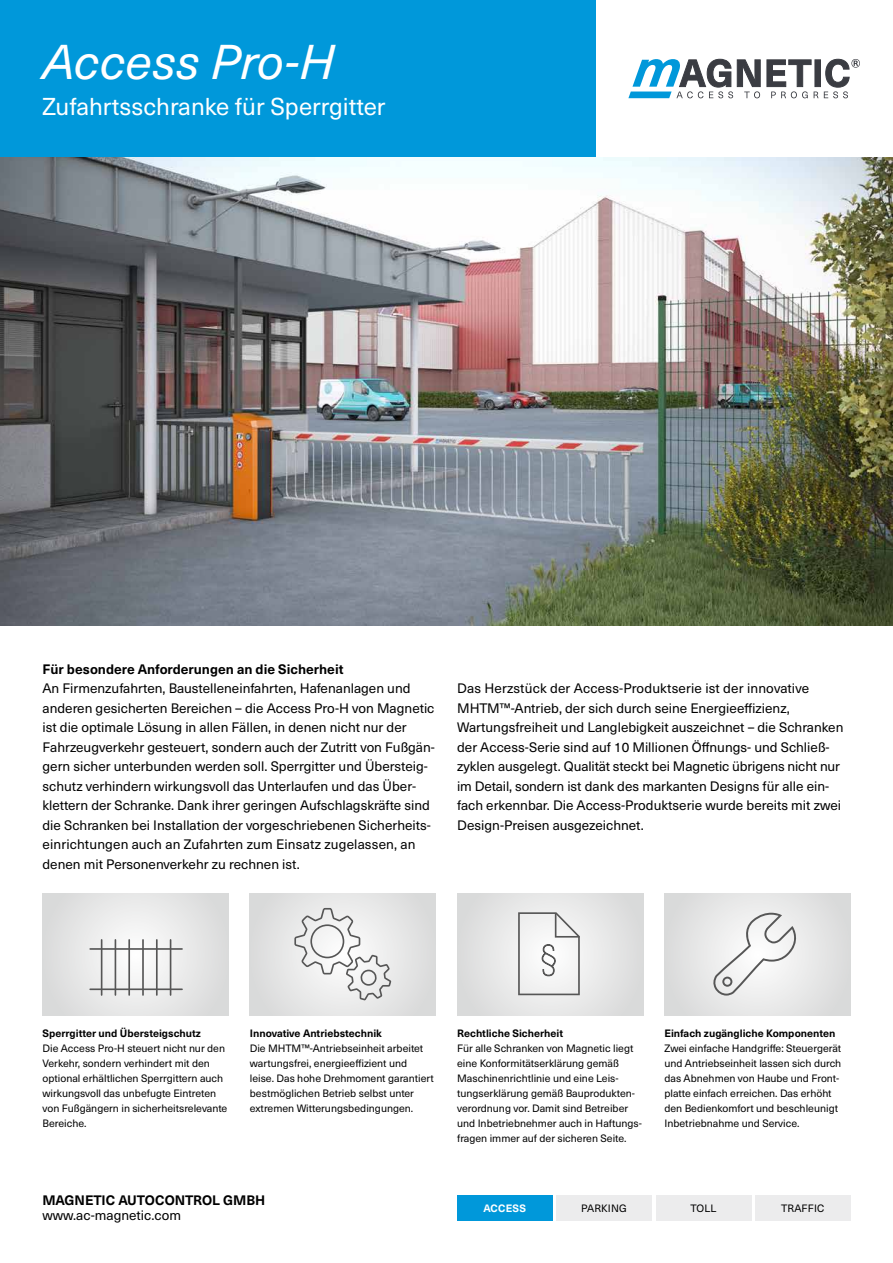
<style>
.page{position:relative;width:893px;height:1263px;background:#fff}
.page>*{position:absolute;margin:0;border:0;box-sizing:border-box;transform-origin:0 0}
.t1{font:italic 48px "Neue Haas Unica Pro";color:#fff}
.t2{font:24px "Neue Haas Unica Pro";color:#fff}
.t3{font:13.5px/19.5px "Neue Haas Unica Pro";color:#000}
.t4{font:700 13.5px "Neue Haas Unica Pro";color:#000}
.t5{font:10.5px/15px "Neue Haas Unica Pro";color:#000}
.t6{font:700 10.5px "Neue Haas Unica Pro";color:#000}
.t7{font:10.5px "Neue Haas Unica Pro";letter-spacing:.02em;color:#000}
.t8{font:700 10.5px "Neue Haas Unica Pro";letter-spacing:.02em;color:#fff}
</style>
<div class="page">
<div style="left:457px;top:1195px;width:95px;height:25px;background:#0098da"></div>
<div style="left:556px;top:1195px;width:96px;height:25px;background:#ececed"></div>
<div style="left:656px;top:1195px;width:95px;height:25px;background:#ececed"></div>
<div style="left:755px;top:1195px;width:95px;height:25px;background:#ececed"></div>
<div style="left:815px;top:60px;width:5px;height:27px;background:#3a3c42"></div>
<svg style="left:628px;top:59px;width:132px;height:39px"></svg>
<svg style="left:767px;top:60px;width:51px;height:38px"></svg>
<svg style="left:824px;top:59px;width:36px;height:39px"></svg>
<div style="left:0;top:0;width:595px;height:157px;background:#0098da"></div>
<div style="left:250px;top:893px;width:186px;height:122px;background:#e1e2e2"></div>
<svg style="left:294px;top:908px;width:97px;height:92px"></svg>
<img style="left:0;top:157px;width:893px;height:468px">
<svg style="left:43px;top:893px;width:186px;height:122px"></svg>
<hr style="left:101px;top:940px;width:1px;height:55px;background:#565656">
<hr style="left:115px;top:940px;width:1px;height:55px;background:#565656">
<hr style="left:128px;top:940px;width:2px;height:55px;background:#565656">
<hr style="left:142px;top:940px;width:2px;height:55px;background:#565656">
<hr style="left:156px;top:940px;width:2px;height:55px;background:#565656">
<hr style="left:170px;top:940px;width:1px;height:55px;background:#565656">
<hr style="left:90px;top:948px;width:92px;height:2px;background:#565656">
<hr style="left:90px;top:988px;width:92px;height:2px;background:#565656">
<div style="left:457px;top:893px;width:186px;height:122px;background:#e4e4e4"></div>
<svg style="left:518px;top:912px;width:63px;height:83px"></svg>
<div style="left:664px;top:893px;width:186px;height:122px;background:#e2e2e2"></div>
<svg style="left:709px;top:907px;width:96px;height:91px"></svg>
<h1 class="t1" style="left:43px;top:34px;width:294px">Access Pro-H</h1>
<h2 class="t2" style="left:43px;top:92px;width:345px">Zufahrtsschranke für Sperrgitter</h2>
<p class="t4" style="left:43px;top:661px;width:303px">Für besondere Anforderungen an die Sicherheit</p>
<p class="t3" style="left:43px;top:679px;width:394px">An Firmenzufahrten, Baustelleneinfahrten, Hafenanlagen und anderen gesicherten Bereichen – die Access Pro-H von Magnetic ist die optimale Lösung in allen Fällen, in denen nicht nur der Fahrzeugverkehr gesteuert, sondern auch der Zutritt von Fußgän&shy;gern sicher unterbunden werden soll. Sperrgitter und Übersteig&shy;schutz verhindern wirkungsvoll das Unterlaufen und das Über&shy;klettern der Schranke. Dank ihrer geringen Aufschlagskräfte sind die Schranken bei Installation der vorgeschriebenen Sicherheits&shy;einrichtungen auch an Zufahrten zum Einsatz zugelassen, an denen mit Personenverkehr zu rechnen ist.</p>
<p class="t3" style="left:457px;top:679px;width:388px">Das Herzstück der Access-Produktserie ist der innovative MHTM™-Antrieb, der sich durch seine Energieeffizienz, Wartungsfreiheit und Langlebigkeit auszeichnet – die Schranken der Access-Serie sind auf 10 Millionen Öffnungs- und Schließ&shy;zyklen ausgelegt. Qualität steckt bei Magnetic übrigens nicht nur im Detail, sondern ist dank des markanten Designs für alle ein&shy;fach erkennbar. Die Access-Produktserie wurde bereits mit zwei Design-Preisen ausgezeichnet.</p>
<p class="t6" style="left:43px;top:1027px;width:160px">Sperrgitter und Übersteigschutz</p>
<p class="t5" style="left:43px;top:1041px;width:186px">Die Access Pro-H steuert nicht nur den Verkehr, sondern verhindert mit den optional erhältlichen Sperrgittern auch wirkungsvoll das unbefugte Eintreten von Fußgängern in sicherheitsrelevante Bereiche.</p>
<p class="t6" style="left:250px;top:1027px;width:134px">Innovative Antriebstechnik</p>
<p class="t5" style="left:250px;top:1041px;width:185px">Die MHTM™-Antriebseinheit arbeitet wartungsfrei, energieeffizient und leise. Das hohe Drehmoment garantiert bestmöglichen Betrieb selbst unter extremen Witterungsbedingungen.</p>
<p class="t4" style="left:43px;top:1192px;width:224px">MAGNETIC AUTOCONTROL GMBH</p>
<p class="t3" style="left:43px;top:1206px;width:140px">www.ac-magnetic.com</p>
<p class="t6" style="left:457px;top:1027px;width:108px">Rechtliche Sicherheit</p>
<p class="t5" style="left:457px;top:1041px;width:186px">Für alle Schranken von Magnetic liegt eine Konformitätserklärung gemäß Maschinenrichtlinie und eine Leis&shy;tungserklärung gemäß Bauprodukten&shy;verordnung vor. Damit sind Betreiber und Inbetriebnehmer auch in Haftungs&shy;fragen immer auf der sicheren Seite.</p>
<p class="t6" style="left:664px;top:1027px;width:172px">Einfach zugängliche Komponenten</p>
<p class="t5" style="left:664px;top:1041px;width:178px">Zwei einfache Handgriffe: Steuergerät und Antriebseinheit lassen sich durch das Abnehmen von Haube und Front&shy;platte einfach erreichen. Das erhöht den Bedienkomfort und beschleunigt Inbetriebnahme und Service.</p>
<p class="t8" style="left:483px;top:1201px;width:44px">ACCESS</p>
<p class="t5" style="left:581px;top:1201px;width:47px">PARKING</p>
<p class="t5" style="left:690px;top:1201px;width:28px">TOLL</p>
<p class="t7" style="left:781px;top:1202px;width:45px">TRAFFIC</p>
</div>
